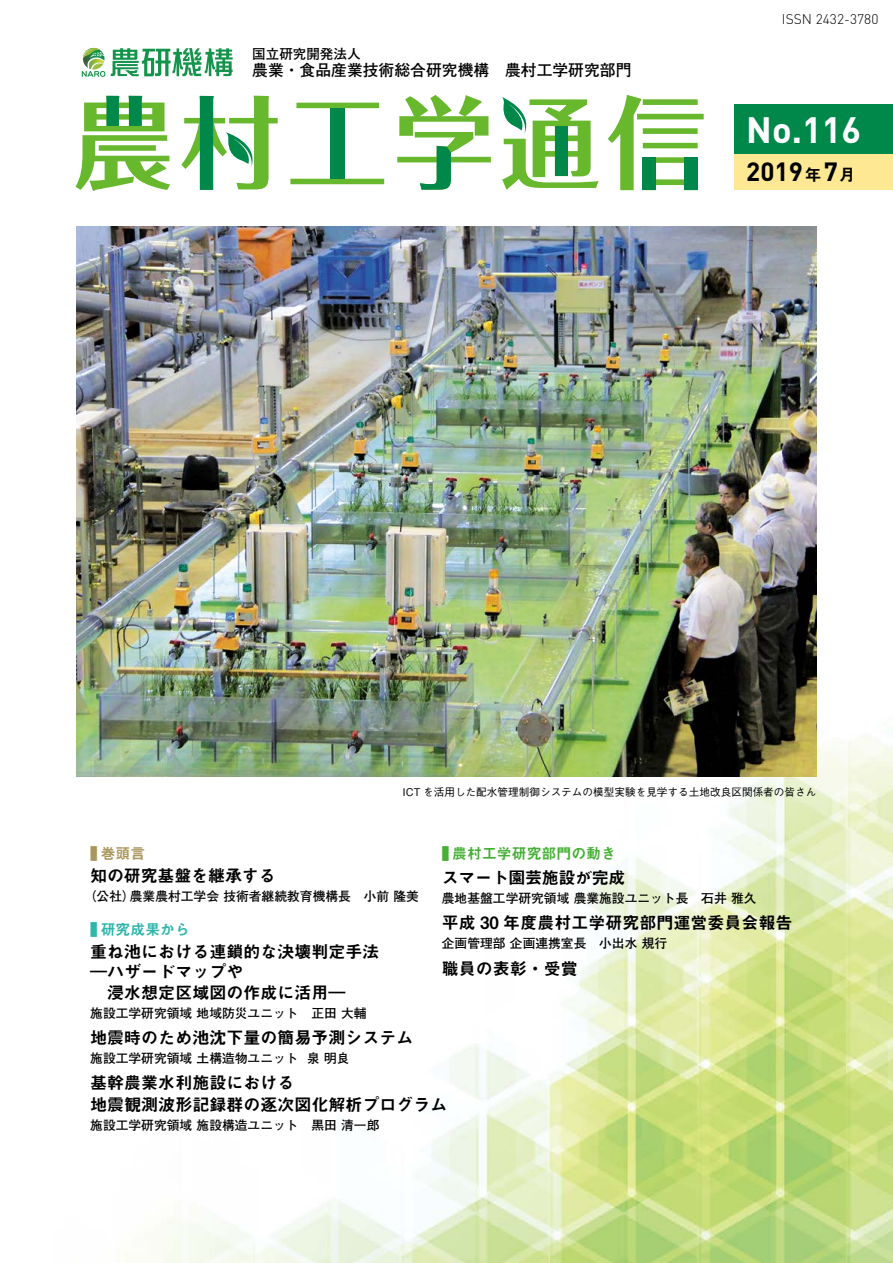
<style>
.page{position:relative;width:893px;height:1263px;background:#fff}
.page>*{position:absolute;margin:0;border:0;box-sizing:border-box;transform-origin:0 0}
.t1{font:700 36.3px "DIN";color:#fff}
.t2{font:700 26.1px "DIN";color:#000}
.t3{font:16.95px/20.4px "Midashi Go Pro MB31";color:#000}
.t4{font:16.95px "Midashi Go Pro MB31";letter-spacing:-.02em;color:#000}
.t5{font:700 15.75px "Futo Go B101 Pro";color:#000}
.t6{font:14.85px "Midashi Go Pro MB31";color:#45b035}
.t7{font:14.85px "Midashi Go Pro MB31";color:#2eb6aa}
.t8{font:14.85px "Midashi Go Pro MB31";color:#aa965c}
.t9{font:300 13.8px "DIN";color:#000}
.t10{font:700 13.5px "Futo Go B101 Pro";color:#000}
.t11{font:700 12.75px "Futo Go B101 Pro";color:#000}
.t12{font:500 10.65px "Gothic BBB Pro";color:#000}
.s1{font-family:"Midashi Go Pro MB31";font-weight:400;font-size:16.8px}
.s2{font-size:17.1px}
</style>
<div class="page">
<img style="left:75px;top:47px;width:818px;height:1216px">
<img style="left:77px;top:227px;width:739px;height:550px">
<svg style="left:111px;top:48px;width:122px;height:28px"></svg>
<svg style="left:82px;top:48px;width:23px;height:29px"></svg>
<svg style="left:76px;top:96px;width:94px;height:95px"></svg>
<svg style="left:290px;top:103px;width:94px;height:81px"></svg>
<div style="left:330px;top:108px;width:14px;height:71px;background:#00884b"></div>
<svg style="left:397px;top:95px;width:94px;height:95px"></svg>
<svg style="left:608px;top:95px;width:96px;height:95px"></svg>
<svg style="left:181px;top:96px;width:97px;height:94px"></svg>
<svg style="left:501px;top:97px;width:97px;height:92px"></svg>
<div style="left:555px;top:126px;width:13px;height:50px;background:#00884b"></div>
<div style="left:643px;top:157px;width:13px;height:33px;background:#00884b"></div>
<div style="left:684px;top:157px;width:14px;height:33px;background:#00884b"></div>
<div style="left:735px;top:104px;width:158px;height:50px;background:#00884b"></div>
<div style="left:735px;top:154px;width:158px;height:36px;background:#ffe893"></div>
<p class="t10" style="left:252px;top:43px;width:110px">国立研究開発法人</p>
<p class="t5" style="left:252px;top:57px;width:381px">農業・食品産業技術総合研究機構　農村工学研究部門</p>
<p class="t9" style="left:782px;top:11px;width:98px">ISSN 2432-3780</p>
<h1 class="t1" style="left:746px;top:106px;width:116px">No.116</h1>
<h2 class="t2" style="left:746px;top:155px;width:111px">2019<span class="s1">年</span>7<span class="s1">月</span></h2>
<p class="t12" style="left:403px;top:784px;width:415px">ICT を活用した配水管理制御システムの模型実験を見学する土地改良区関係者の皆さん</p>
<p class="t8" style="left:90px;top:842px;width:57px"><span class="s2">■</span> 巻頭言</p>
<p class="t3" style="left:90px;top:864px;width:187px">知の研究基盤を継承する</p>
<p class="t11" style="left:84px;top:886px;width:337px">（公社）農業農村工学会 技術者継続教育機構長　小前 隆美</p>
<p class="t7" style="left:90px;top:917px;width:101px"><span class="s2">■</span> 研究成果から</p>
<p class="t3" style="left:90px;top:939px;width:291px">重ね池における連鎖的な決壊判定手法―ハザードマップや<br>　浸水想定区域図の作成に活用―</p>
<p class="t11" style="left:90px;top:1002px;width:278px">施設工学研究領域 地域防災ユニット　正田 大輔</p>
<p class="t3" style="left:90px;top:1025px;width:325px">地震時のため池沈下量の簡易予測システム</p>
<p class="t11" style="left:90px;top:1047px;width:261px">施設工学研究領域 土構造物ユニット 泉 明良</p>
<p class="t3" style="left:90px;top:1069px;width:359px;line-height:22.5px">基幹農業水利施設における<br>地震観測波形記録群の逐次図化解析プログラム</p>
<p class="t11" style="left:90px;top:1115px;width:291px">施設工学研究領域 施設構造ユニット　黒田 清一郎</p>
<p class="t6" style="left:442px;top:842px;width:176px"><span class="s2">■</span> 農村工学研究部門の動き</p>
<p class="t4" style="left:442px;top:864px;width:185px">スマート園芸施設が完成</p>
<p class="t11" style="left:442px;top:888px;width:316px">農地基盤工学研究領域 農業施設ユニット長　石井 雅久</p>
<p class="t3" style="left:442px;top:911px;width:352px">平成 30 年度農村工学研究部門運営委員会報告</p>
<p class="t11" style="left:442px;top:933px;width:227px">企画管理部 企画連携室長　小出水 規行</p>
<p class="t3" style="left:442px;top:956px;width:138px">職員の表彰・受賞</p>
</div>
